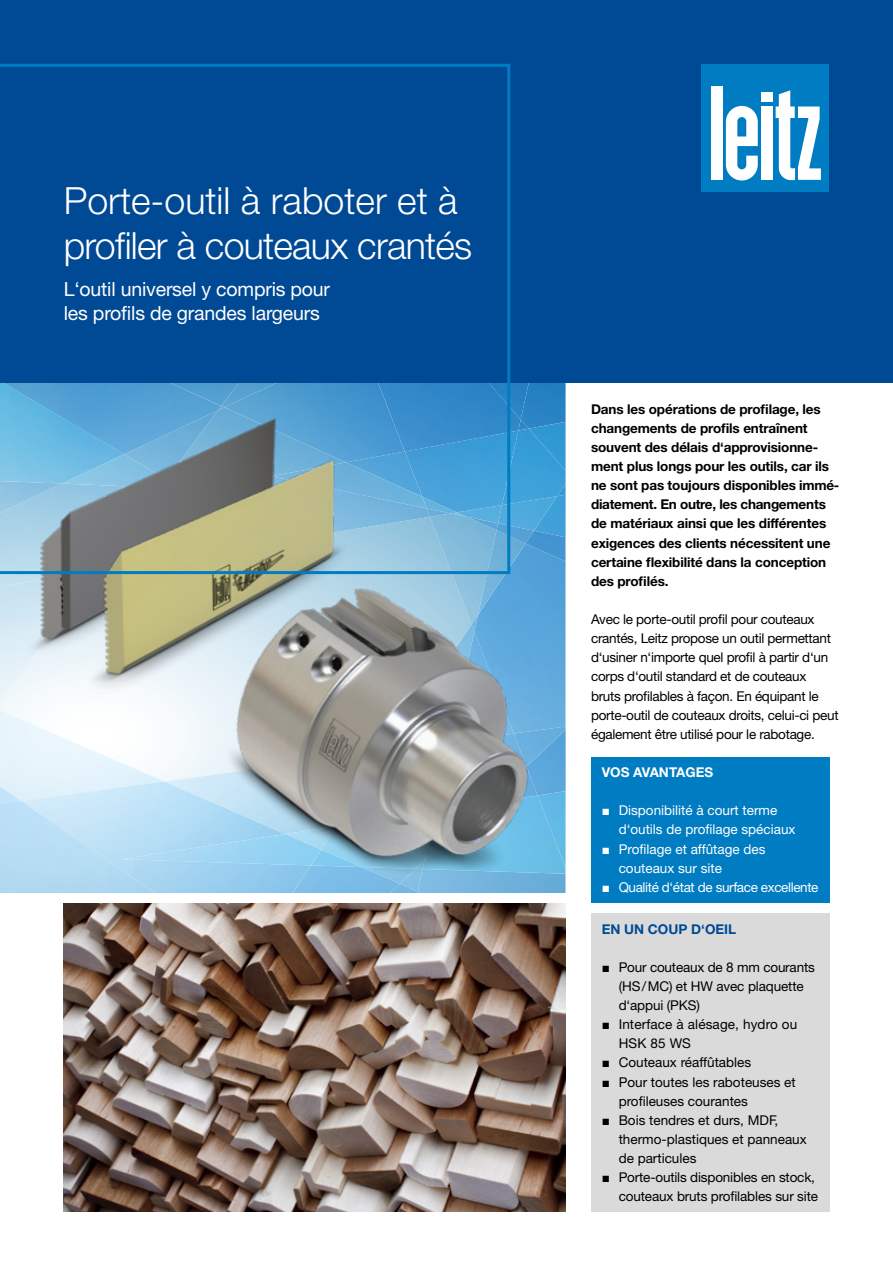
<style>
.page{position:relative;width:893px;height:1263px;background:#fff}
.page>*{position:absolute;margin:0;border:0;box-sizing:border-box;transform-origin:0 0}
.t1{font:300 37.5px/45px "Helvetica Neue LT Pro";letter-spacing:-.02em;color:#fff}
.t2{font:19.5px/24px "Helvetica Neue LT Pro";letter-spacing:-.01em;color:#fff}
.t3{font:13.5px/19.2px "Helvetica Neue LT Pro";letter-spacing:-.015em;color:#000}
.t4{font:700 13.5px/19.2px "Helvetica Neue LT Pro";letter-spacing:-.01em;color:#000}
.t5{font:13.5px/19.2px "Helvetica Neue LT Pro";color:#fff}
.t6{font:13.5px "Helvetica Neue LT Pro";letter-spacing:-.03em;color:#fff}
.t7{font:13.5px/19.2px "Helvetica Neue LT Pro";letter-spacing:.01em;color:#000}
.t8{font:700 13.5px "Helvetica Neue LT Pro";color:#004994}
.t9{font:700 13.5px "Helvetica Neue LT Pro";color:#fff}
.s1{font-family:"Arial"}
</style>
<div class="page">
<img style="left:0;top:721px;width:164px;height:65px">
<img style="left:21px;top:781px;width:156px;height:112px">
<img style="left:510px;top:531px;width:15px;height:1px">
<img style="left:510px;top:383px;width:11px;height:37px">
<svg style="left:518px;top:420px;width:3px;height:9px"></svg>
<img style="left:521px;top:383px;width:45px;height:46px">
<img style="left:0;top:786px;width:22px;height:15px">
<img style="left:0;top:801px;width:155px;height:92px">
<img style="left:510px;top:505px;width:24px;height:26px">
<img style="left:534px;top:505px;width:32px;height:27px">
<img style="left:510px;top:429px;width:56px;height:76px">
<svg style="left:557px;top:483px;width:9px;height:13px"></svg>
<img style="left:529px;top:422px;width:36px;height:49px">
<img style="left:121px;top:834px;width:56px;height:31px">
<div style="left:0;top:0;width:893px;height:383px;background:#004994"></div>
<div style="left:702px;top:64px;width:127px;height:127px;background:#007cc2"></div>
<div style="left:761px;top:92px;width:11px;height:9px;background:#fff"></div>
<div style="left:761px;top:107px;width:11px;height:73px;background:#fff"></div>
<div style="left:711px;top:86px;width:12px;height:94px;background:#fff"></div>
<svg style="left:726px;top:106px;width:32px;height:74px"></svg>
<svg style="left:776px;top:90px;width:45px;height:90px"></svg>
<img style="left:177px;top:532px;width:389px;height:372px">
<img style="left:33px;top:574px;width:376px;height:188px">
<svg style="left:0;top:64px;width:510px;height:510px"></svg>
<img style="left:64px;top:904px;width:502px;height:308px">
<div style="left:591px;top:757px;width:238px;height:145px;background:#007cc2"></div>
<div style="left:591px;top:913px;width:238px;height:299px;background:#dadada"></div>
<h1 class="t1" style="left:64px;top:178px;width:410px">Porte-outil à raboter et à profiler à couteaux crantés</h1>
<h2 class="t2" style="left:64px;top:277px;width:268px">L‘outil universel y compris pour les profils de grandes largeurs</h2>
<p class="t4" style="left:591px;top:399px;width:250px">Dans les opérations de profilage, les changements de profils entraînent souvent des délais d‘approvisionne&shy;ment plus longs pour les outils, car ils ne sont pas toujours disponibles immé&shy;diatement. En outre, les changements de matériaux ainsi que les différentes exigences des clients nécessitent une certaine flexibilité dans la conception des profilés.</p>
<p class="t3" style="left:591px;top:609px;width:249px">Avec le porte-outil profil pour couteaux crantés, Leitz propose un outil permettant d‘usiner n‘importe quel profil à partir d‘un corps d‘outil standard et de couteaux bruts profilables à façon. En équipant le porte-outil de couteaux droits, celui-ci peut également être utilisé pour le rabotage.</p>
<p class="t9" style="left:602px;top:764px;width:113px">VOS AVANTAGES</p>
<p class="t5" style="left:619px;top:801px;width:178px;text-indent:-17px"><span class="s1">■</span> Disponibilité à court terme d‘outils de profilage spéciaux</p>
<p class="t5" style="left:619px;top:839px;width:148px;text-indent:-17px"><span class="s1">■</span> Profilage et affûtage des couteaux sur site</p>
<p class="t6" style="left:602px;top:879px;width:218px"><span class="s1">■</span> Qualité d‘état de surface excellente</p>
<p class="t8" style="left:602px;top:920px;width:136px">EN UN COUP D‘OEIL</p>
<p class="t3" style="left:619px;top:957px;width:198px;text-indent:-17px"><span class="s1">■</span> Pour couteaux de 8 mm courants (HS/MC) et HW avec plaquette d‘appui (PKS)</p>
<p class="t7" style="left:619px;top:1014px;width:180px;text-indent:-17px"><span class="s1">■</span> Interface à alésage, hydro ou<br>HSK 85 WS</p>
<p class="t3" style="left:602px;top:1053px;width:151px"><span class="s1">■</span> Couteaux réaffûtables</p>
<p class="t3" style="left:619px;top:1072px;width:179px;text-indent:-17px"><span class="s1">■</span> Pour toutes les raboteuses et profileuses courantes</p>
<p class="t3" style="left:619px;top:1110px;width:190px;text-indent:-17px"><span class="s1">■</span> Bois tendres et durs, MDF, thermo-plastiques et panneaux de particules</p>
<p class="t3" style="left:602px;top:1168px;width:218px;text-align:right"><span class="s1">■</span> Porte-outils disponibles en stock, couteaux bruts profilables sur site</p>
</div>
